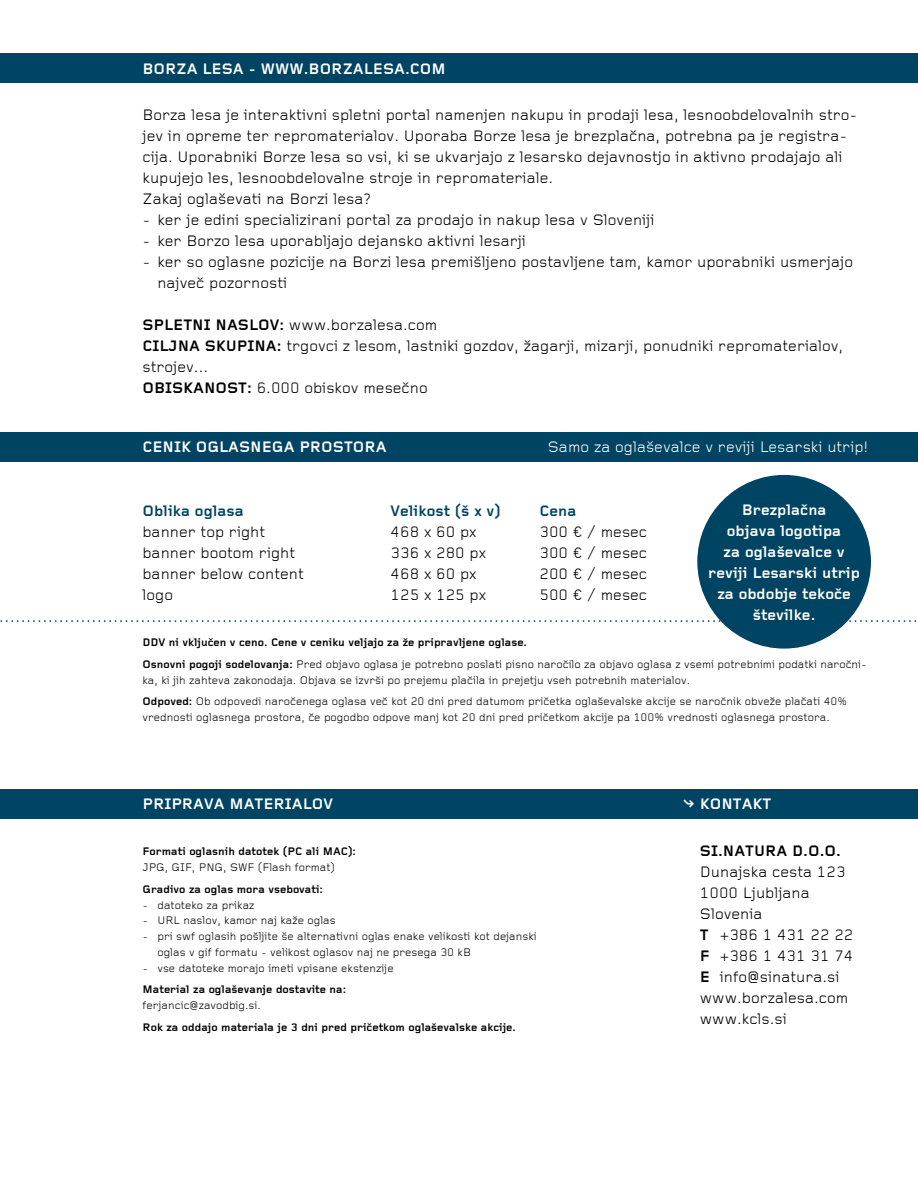
<style>
.page{position:relative;width:918px;height:1191px;background:#fff}
.page>*{position:absolute;margin:0;border:0;box-sizing:border-box;transform-origin:0 0}
.t1{font:15.75px/21px "Foundry Gridnik CE";color:#000}
.t2{font:700 15.75px/21px "Foundry Gridnik CE";color:#fff;text-align:center}
.t3{font:15.75px "Foundry Gridnik CE";color:#fff}
.t4{font:700 15.75px "Foundry Gridnik CE";color:#004463}
.t5{font:700 15.75px "Foundry Gridnik CE";color:#000}
.t6{font:11.38px/21.7px "Foundry Gridnik CE";color:#000}
.t7{font:700 11.38px "Foundry Gridnik CE";color:#000}
.s1{font-weight:700}
</style>
<div class="page">
<svg style="left:0;top:620px;width:917px;height:2px"></svg>
<div style="left:0;top:53px;width:918px;height:30px;background:#004463"></div>
<div style="left:0;top:431px;width:918px;height:30px;background:#004463"></div>
<div style="left:697px;top:475px;width:174px;height:173px;background:#004463;border-radius:50%"></div>
<div style="left:0;top:788px;width:918px;height:30px;background:#004463"></div>
<p class="t2" style="left:142px;top:59px;width:305px">B ORZA LESA - WWW.B ORZALESA.COM</p>
<p class="t1" style="left:142px;top:105px;width:716px">Borza lesa je interaktivni spletni portal namenjen nakupu in prodaji lesa, lesnoobdelovalnih stro&shy;jev in opreme ter repromaterialov. Uporaba Borze lesa je brezplačna, potrebna pa je registra&shy;cija. Uporabniki Borze lesa so vsi, ki se ukvarjajo z lesarsko dejavnostjo in aktivno prodajajo ali kupujejo les, lesnoobdelovalne stroje in repromateriale.<br>Zakaj oglaševati na Borzi lesa?</p>
<p class="t1" style="left:142px;top:210px;width:513px">- ker je edini specializirani portal za prodajo in nakup lesa v Sloveniji</p>
<p class="t1" style="left:142px;top:231px;width:385px">- ker Borzo lesa uporabljajo dejansko aktivni lesarji</p>
<p class="t1" style="left:157px;top:252px;width:697px;text-indent:-15px">- ker so oglasne pozicije na Borzi lesa premišljeno postavljene tam, kamor uporabniki usmerjajo največ pozornosti</p>
<p class="t1" style="left:142px;top:315px;width:702px"><span class="s1">SPLETNI NASLOV:</span> www.borzalesa.com<br><span class="s1">CILJNA SKUPINA:</span> trgovci z lesom, lastniki gozdov, žagarji, mizarji, ponudniki repromaterialov, strojev...<br><span class="s1">OBISKANOST:</span> 6.000 obiskov mesečno</p>
<p class="t2" style="left:142px;top:437px;width:246px">CENIK OGLASNEGA PROSTORA</p>
<p class="t3" style="left:548px;top:438px;width:322px">Samo za oglaševalce v reviji Lesarski utrip!</p>
<p class="t4" style="left:142px;top:501px;width:103px">Oblika oglasa</p>
<p class="t4" style="left:391px;top:501px;width:112px">Velikost (š x v)</p>
<p class="t4" style="left:539px;top:501px;width:38px">Cena</p>
<p class="t1" style="left:142px;top:521px;width:124px">banner top right</p>
<p class="t1" style="left:391px;top:521px;width:87px">468 x 60 px</p>
<p class="t1" style="left:539px;top:521px;width:109px">300 € / mesec</p>
<p class="t1" style="left:142px;top:542px;width:154px">banner bootom right</p>
<p class="t1" style="left:391px;top:542px;width:97px">336 x 280 px</p>
<p class="t1" style="left:539px;top:542px;width:109px">300 € / mesec</p>
<p class="t1" style="left:142px;top:563px;width:163px">banner below content</p>
<p class="t1" style="left:391px;top:563px;width:87px">468 x 60 px</p>
<p class="t1" style="left:539px;top:563px;width:109px">200 € / mesec</p>
<p class="t1" style="left:142px;top:584px;width:32px">logo</p>
<p class="t1" style="left:391px;top:584px;width:97px">125 x 125 px</p>
<p class="t1" style="left:539px;top:584px;width:109px">500 € / mesec</p>
<p class="t6" style="left:142px;top:632px;width:726px"><span class="s1">DDV ni vključen v ceno. Cene v ceniku veljajo za že pripravljene oglase.<br>Osnovni pogoji sodelovanja:</span> Pred objavo oglasa je potrebno poslati pisno naročilo za objavo oglasa z vsemi potrebnimi podatki naročni-</p>
<p class="t6" style="left:142px;top:669px;width:706px">ka, ki jih zahteva zakonodaja. Objava se izvrši po prejemu plačila in prejetju vseh potrebnih materialov.<br><span class="s1">Odpoved:</span> Ob odpovedi naročenega oglasa več kot 20 dni pred datumom pričetka oglaševalske akcije se naročnik obveže plačati 40%</p>
<p class="t6" style="left:142px;top:706px;width:689px">vrednosti oglasnega prostora, če pogodbo odpove manj kot 20 dni pred pričetkom akcije pa 100% vrednosti oglasnega prostora.</p>
<p class="t2" style="left:708px;top:500px;width:153px">B rezplačna<br>objava logotipa<br>za oglaševalce v reviji Lesarski utrip za obdobje tekoče številke.</p>
<p class="t2" style="left:142px;top:794px;width:192px">PRIPRAVA MATERIALOV</p>
<p class="t2" style="left:682px;top:794px;width:29px">◊ kontakt</p>
<p class="t5" style="left:700px;top:841px;width:46px">Si.Natura</p>
<p class="t5" style="left:792px;top:841px;width:50px">D.O.O.</p>
<p class="t1" style="left:700px;top:861px;width:155px">Dunajska cesta 123<br>1000 Ljubljana<br>Slovenia<br><span class="s1">T</span> +386 1 431 22 22<br><span class="s1">F</span> +386 1 431 31 74<br><span class="s1">E</span> info@sinatura.si www.borzalesa.com www.kcls.si</p>
<p class="t7" style="left:142px;top:844px;width:215px">Formati oglasnih datotek (PC ali MAC):</p>
<p class="t6" style="left:142px;top:856px;width:194px">JPG, GIF, PNG, SWF (Flash format)</p>
<p class="t7" style="left:142px;top:882px;width:182px">Gradivo za oglas mora vsebovati:</p>
<p class="t6" style="left:142px;top:894px;width:113px">- datoteko za prikaz</p>
<p class="t6" style="left:142px;top:910px;width:195px">- URL naslov, kamor naj kaže oglas</p>
<p class="t6" style="left:157px;top:928px;width:381px;line-height:15.8px;text-indent:-15px">- pri swf oglasih pošljite še alternativni oglas enake velikosti kot dejanski oglas v gif formatu - velikost oglasov naj ne presega 30 kB</p>
<p class="t6" style="left:142px;top:957px;width:253px">- vse datoteke morajo imeti vpisane ekstenzije</p>
<p class="t7" style="left:142px;top:982px;width:205px">Material za oglaševanje dostavite na:</p>
<p class="t6" style="left:142px;top:994px;width:120px">ferjancic@zavodbig.si.</p>
<p class="t7" style="left:142px;top:1020px;width:375px">Rok za oddajo materiala je 3 dni pred pričetkom oglaševalske akcije.</p>
</div>
